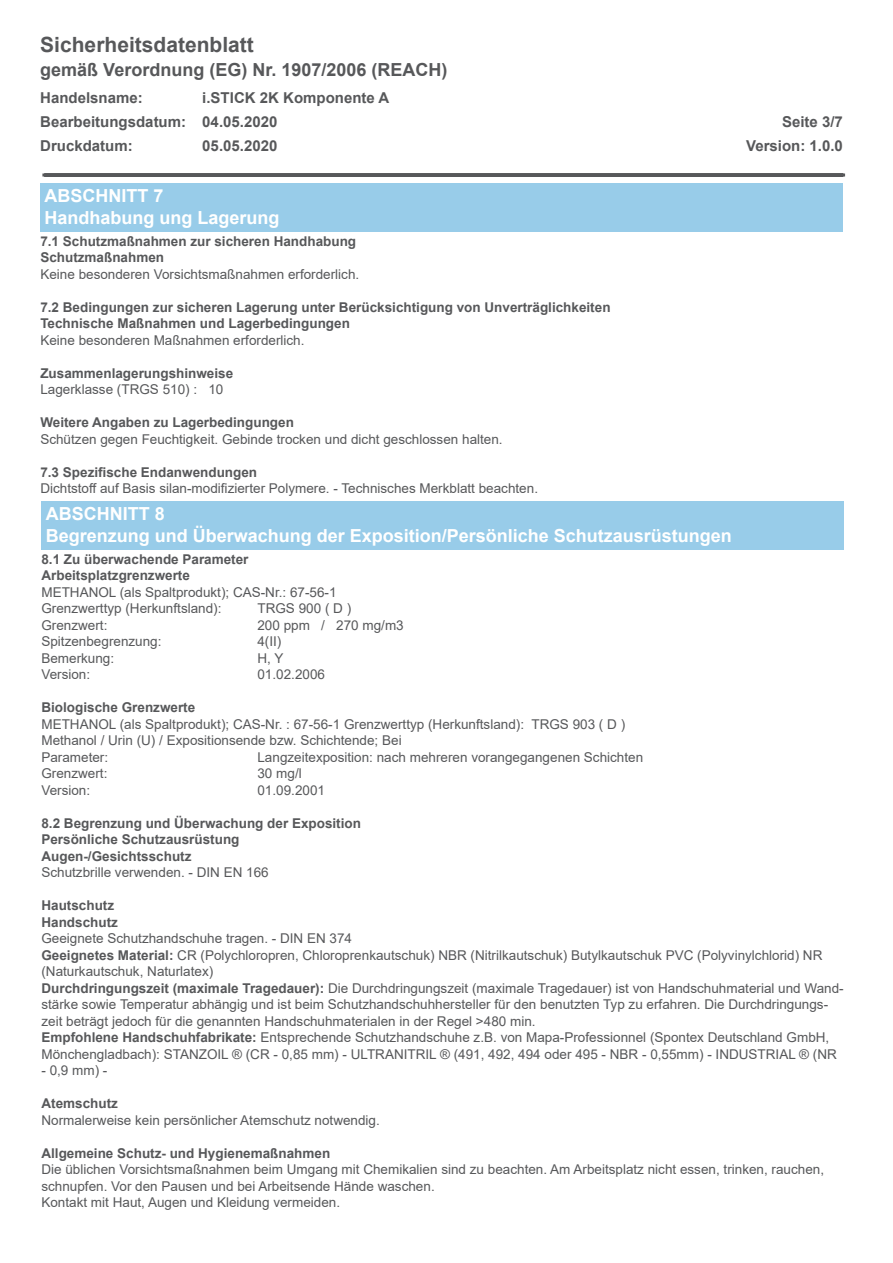
<style>
.page{position:relative;width:893px;height:1263px;background:#fff}
.page>*{position:absolute;margin:0;border:0;box-sizing:border-box;transform-origin:0 0}
.t1{font:700 21px "Arial";color:#57585a}
.t2{font:700 18px/21.6px "Arial";color:#fff}
.t3{font:700 18px "Arial";color:#57585a}
.t4{font:700 15px/24px "Arial";color:#57585a}
.t5{font:13.5px/16.5px "Arial";color:#57585a}
.t6{font:700 13.5px/16.5px "Arial";color:#57585a}
.s1{font-weight:700}
</style>
<div class="page">
<div style="left:41px;top:501px;width:803px;height:49px;background:#98cce9"></div>
<hr style="left:44px;top:173px;width:800px;height:4px;background:#57585a">
<div style="left:40px;top:183px;width:803px;height:49px;background:#98cce9"></div>
<h1 class="t1" style="left:40px;top:30px;width:215px">Sicherheitsdatenblatt</h1>
<h2 class="t3" style="left:40px;top:57px;width:409px">gemäß Verordnung (EG) Nr. 1907/2006 (REACH)</h2>
<p class="t4" style="left:40px;top:86px;width:104px">Handelsname:</p>
<p class="t4" style="left:40px;top:86px;width:350px;text-indent:162px">i.STICK 2K Komponente A<br>Bearbeitungsdatum: 04.05.2020</p>
<p class="t4" style="left:782px;top:110px;width:62px">Seite 3/7</p>
<p class="t4" style="left:40px;top:134px;width:94px">Druckdatum:</p>
<p class="t4" style="left:202px;top:134px;width:77px">05.05.2020</p>
<p class="t4" style="left:746px;top:134px;width:98px">Version: 1.0.0</p>
<h2 class="t2" style="left:45px;top:185px;width:237px">ABSCHNITT 7<br>Handhabung ung Lagerung</h2>
<p class="t6" style="left:40px;top:233px;width:317px">7.1 Schutzmaßnahmen zur sicheren Handhabung<br>Schutzmaßnahmen</p>
<p class="t5" style="left:40px;top:266px;width:320px">Keine besonderen Vorsichtsmaßnahmen erforderlich.</p>
<p class="t6" style="left:40px;top:299px;width:572px">7.2 Bedingungen zur sicheren Lagerung unter Berücksichtigung von Unverträglichkeiten<br>Technische Maßnahmen und Lagerbedingungen</p>
<p class="t5" style="left:40px;top:332px;width:266px">Keine besonderen Maßnahmen erforderlich.</p>
<p class="t6" style="left:40px;top:365px;width:194px">Zusammenlagerungshinweise</p>
<p class="t5" style="left:40px;top:381px;width:185px">Lagerklasse (TRGS 510) : 10</p>
<p class="t6" style="left:40px;top:414px;width:255px">Weitere Angaben zu Lagerbedingungen</p>
<p class="t5" style="left:40px;top:431px;width:464px">Schützen gegen Feuchtigkeit. Gebinde trocken und dicht geschlossen halten.</p>
<p class="t6" style="left:40px;top:464px;width:218px">7.3 Spezifische Endanwendungen</p>
<p class="t5" style="left:40px;top:480px;width:499px">Dichtstoff auf Basis silan-modifizierter Polymere. - Technisches Merkblatt beachten.</p>
<h2 class="t2" style="left:46px;top:503px;width:688px">ABSCHNITT 8<br>Begrenzung und Überwachung der Exposition/Persönliche Schutzausrüstungen</h2>
<p class="t6" style="left:41px;top:551px;width:209px">8.1 Zu überwachende Parameter<br>Arbeitsplatzgrenzwerte</p>
<p class="t5" style="left:41px;top:584px;width:297px">METHANOL (als Spaltprodukt); CAS-Nr.: 67-56-1<br>Grenzwerttyp (Herkunftsland):</p>
<p class="t5" style="left:257px;top:600px;width:95px">TRGS 900 ( D )</p>
<p class="t5" style="left:41px;top:617px;width:68px">Grenzwert:</p>
<p class="t5" style="left:257px;top:617px;width:148px">200 ppm / 270 mg/m3</p>
<p class="t5" style="left:41px;top:633px;width:122px">Spitzenbegrenzung:</p>
<p class="t5" style="left:257px;top:633px;width:26px">4(II)</p>
<p class="t5" style="left:41px;top:650px;width:74px">Bemerkung:</p>
<p class="t5" style="left:257px;top:650px;width:28px">H, Y</p>
<p class="t5" style="left:41px;top:666px;width:50px">Version:</p>
<p class="t5" style="left:257px;top:666px;width:69px">01.02.2006</p>
<p class="t6" style="left:41px;top:699px;width:155px">Biologische Grenzwerte</p>
<p class="t5" style="left:41px;top:716px;width:585px">METHANOL (als Spaltprodukt); CAS-Nr. : 67-56-1 Grenzwerttyp (Herkunftsland): TRGS 903 ( D )<br>Methanol / Urin (U) / Expositionsende bzw. Schichtende; Bei<br>Parameter:</p>
<p class="t5" style="left:257px;top:749px;width:387px">Langzeitexposition: nach mehreren vorangegangenen Schichten</p>
<p class="t5" style="left:41px;top:765px;width:68px">Grenzwert:</p>
<p class="t5" style="left:257px;top:765px;width:46px">30 mg/l</p>
<p class="t5" style="left:41px;top:782px;width:50px">Version:</p>
<p class="t5" style="left:257px;top:782px;width:69px">01.09.2001</p>
<p class="t6" style="left:41px;top:815px;width:321px">8.2 Begrenzung und Überwachung der Exposition<br>Persönliche Schutzausrüstung<br>Augen-/Gesichtsschutz</p>
<p class="t5" style="left:41px;top:864px;width:229px">Schutzbrille verwenden. - DIN EN 166</p>
<p class="t6" style="left:41px;top:897px;width:78px">Hautschutz<br>Handschutz</p>
<p class="t5" style="left:41px;top:930px;width:804px">Geeignete Schutzhandschuhe tragen. - DIN EN 374<br><span class="s1">Geeignetes Material:</span> CR (Polychloropren, Chloroprenkautschuk) NBR (Nitrilkautschuk) Butylkautschuk PVC (Polyvinylchlorid) NR (Naturkautschuk, Naturlatex)<br><span class="s1">Durchdringungszeit (maximale Tragedauer):</span> Die Durchdringungszeit (maximale Tragedauer) ist von Handschuhmaterial und Wand&shy;stärke sowie Temperatur abhängig und ist beim Schutzhandschuhhersteller für den benutzten Typ zu erfahren. Die Durchdringungs&shy;zeit beträgt jedoch für die genannten Handschuhmaterialen in der Regel &gt;480 min.<br><span class="s1">Empfohlene Handschuhfabrikate:</span> Entsprechende Schutzhandschuhe z.B. von Mapa-Professionnel (Spontex Deutschland GmbH, Mönchengladbach): STANZOIL ® (CR - 0,85 mm) - ULTRANITRIL ® (491, 492, 494 oder 495 - NBR - 0,55mm) - INDUSTRIAL ® (NR</p>
<p class="t5" style="left:41px;top:1062px;width:68px">- 0,9 mm) -</p>
<p class="t6" style="left:41px;top:1095px;width:78px">Atemschutz</p>
<p class="t5" style="left:41px;top:1111px;width:340px">Normalerweise kein persönlicher Atemschutz notwendig.</p>
<p class="t6" style="left:41px;top:1145px;width:290px">Allgemeine Schutz- und Hygienemaßnahmen</p>
<p class="t5" style="left:41px;top:1161px;width:784px">Die üblichen Vorsichtsmaßnahmen beim Umgang mit Chemikalien sind zu beachten. Am Arbeitsplatz nicht essen, trinken, rauchen, schnupfen. Vor den Pausen und bei Arbeitsende Hände waschen.<br>Kontakt mit Haut, Augen und Kleidung vermeiden.</p>
</div>
